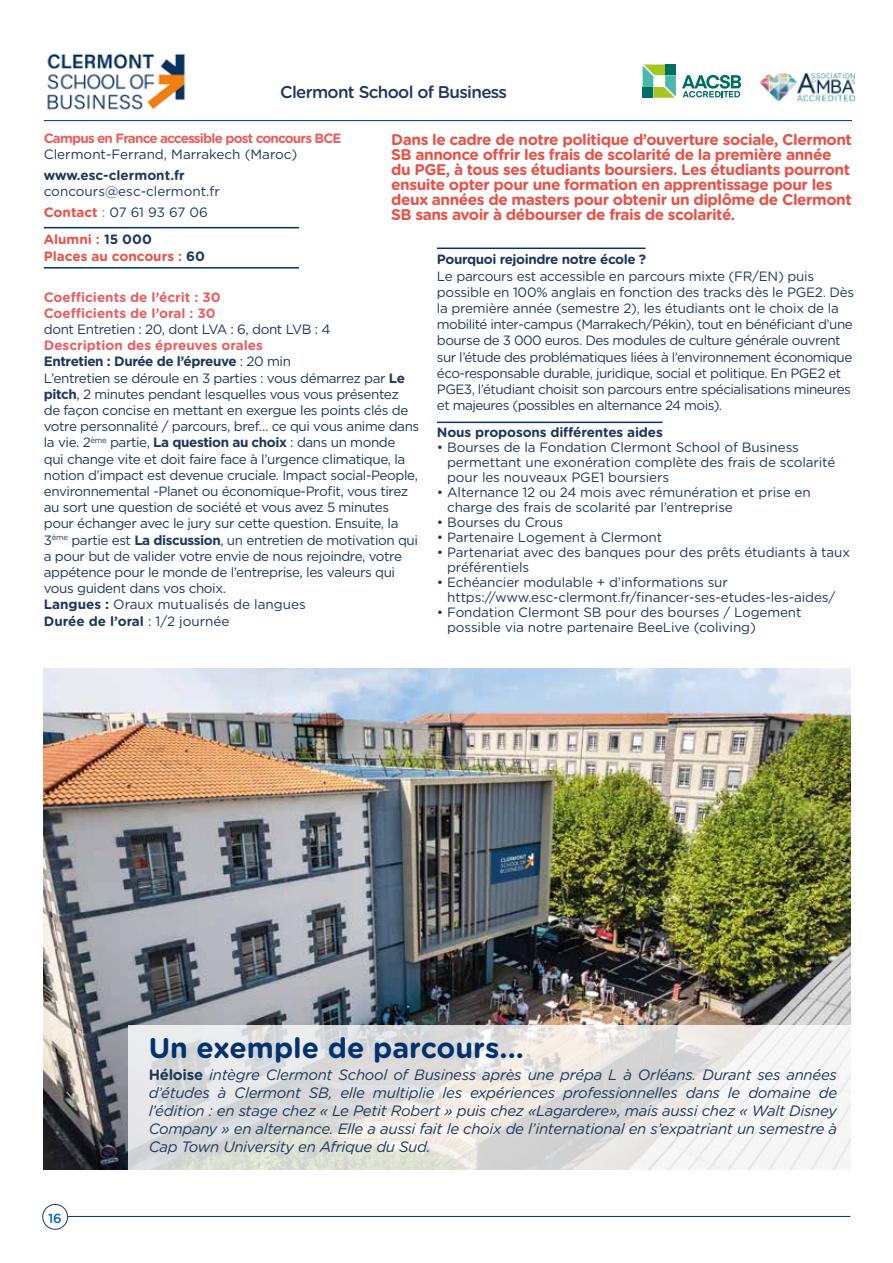
<style>
.page{position:relative;width:893px;height:1263px;background:#fff}
.page>*{position:absolute;margin:0;border:0;box-sizing:border-box;transform-origin:0 0}
.t1{font:700 28.5px "Gotham Rounded";color:#03336f}
.t2{font:500 16.95px "Gotham Rounded";letter-spacing:-.04em;color:#1d385b}
.t3{font:700 15.45px/15px "Gotham Rounded";letter-spacing:-.03em;color:#ea5045}
.t4{font:italic 15px/18px "Gotham Rounded";letter-spacing:-.02em;color:#1d385b;text-align:justify}
.t5{font:13.5px/16.2px "Gotham";letter-spacing:-.03em;color:#1d385b}
.t6{font:13.5px/15px "Gotham Rounded";letter-spacing:-.02em;color:#1d385b}
.t7{font:13.5px/16.2px "Gotham Rounded";letter-spacing:-.04em;color:#1d385b}
.t8{font:13.5px/20.7px "Gotham";color:#1d385b}
.t9{font:700 13.5px/16.2px "Gotham Rounded";color:#eb5d5f}
.t10{font:700 13.5px "Gotham Rounded";letter-spacing:-.01em;color:#1d385b}
.t11{font:700 13.5px "Gotham Rounded";letter-spacing:-.06em;color:#eb5d5f}
.t12{font:700 13.5px/16.2px "Gotham Rounded";color:#ea5045}
.t13{font:700 13.5px "Gotham Rounded";letter-spacing:-.03em;color:#1d385b}
.t14{font:500 13.2px "Gotham Rounded";color:#006ab3}
.s1{font-family:"Gotham Rounded";font-weight:700;color:#ea5045}
.s2{color:#ea5045}
.s3{color:#1d385b}
.s4{font-weight:700}
.s5{font-family:"Gotham";font-weight:400}
.s6{font-weight:700;font-style:normal}
</style>
<div class="page">
<hr style="left:68px;top:1216px;width:782px;height:1px;background:#03336f">
<div style="left:43px;top:1204px;width:25px;height:25px;border:1px solid #1d385b;border-radius:50%"></div>
<hr style="left:437px;top:422px;width:225px;height:1px;background:#03336f">
<hr style="left:437px;top:248px;width:209px;height:1px;background:#03336f">
<img style="left:760px;top:73px;width:94px;height:29px">
<hr style="left:44px;top:120px;width:808px;height:1px;background:#03336f">
<hr style="left:44px;top:227px;width:255px;height:1px;background:#03336f">
<hr style="left:44px;top:267px;width:255px;height:2px;background:#03336f">
<svg style="left:643px;top:64px;width:33px;height:34px"></svg>
<div style="left:643px;top:87px;width:10px;height:11px;background:#006e63"></div>
<svg style="left:682px;top:75px;width:59px;height:22px"></svg>
<img style="left:47px;top:53px;width:138px;height:57px">
<img style="left:44px;top:668px;width:807px;height:502px">
<svg style="left:129px;top:1025px;width:722px;height:145px"></svg>
<p class="t2" style="left:280px;top:80px;width:228px">Clermont School of Business</p>
<p class="t11" style="left:44px;top:128px;width:299px">Campus en France accessible post concours BCE</p>
<p class="t8" style="left:44px;top:144px;width:255px">Clermont-Ferrand, Marrakech (Maroc)</p>
<p class="t10" style="left:44px;top:165px;width:142px">www.esc-clermont.fr</p>
<p class="t8" style="left:44px;top:181px;width:178px">concours@esc-clermont.fr<br><span class="s1">Contact</span> <span class="s2">:</span> 07 61 93 67 06</p>
<p class="t3" style="left:391px;top:131px;width:462px">Dans le cadre de notre politique d’ouverture sociale, Clermont SB annonce offrir les frais de scolarité de la première année du PGE, à tous ses étudiants boursiers. Les étudiants pourront ensuite opter pour une formation en apprentissage pour les deux années de masters pour obtenir un diplôme de Clermont SB sans avoir à débourser de frais de scolarité.</p>
<p class="t13" style="left:437px;top:250px;width:211px">Pourquoi rejoindre notre école ?</p>
<p class="t7" style="left:437px;top:267px;width:419px">Le parcours est accessible en parcours mixte (FR/EN) puis possible en 100% anglais en fonction des tracks dès le PGE2. Dès la première année (semestre 2), les étudiants ont le choix de la mobilité inter-campus (Marrakech/Pékin), tout en bénéficiant d’une bourse de 3 000 euros. Des modules de culture générale ouvrent sur l’étude des problématiques liées à l’environnement économique éco-responsable durable, juridique, social et politique. En PGE2 et PGE3, l’étudiant choisit son parcours entre spécialisations mineures et majeures (possibles en alternance 24 mois).</p>
<p class="t12" style="left:44px;top:231px;width:163px">Alumni : <span class="s3">15 000<br></span>Places au concours : <span class="s3">60</span></p>
<p class="t9" style="left:44px;top:288px;width:178px">Coefficients de l’écrit : 30<br>Coefficients de l’oral : 30</p>
<p class="t5" style="left:44px;top:321px;width:288px">dont Entretien : 20, dont LVA : 6, dont LVB : 4</p>
<p class="t9" style="left:44px;top:337px;width:221px">Description des épreuves orales</p>
<p class="t5" style="left:44px;top:353px;width:377px"><span class="s4">Entretien : Durée de l’épreuve</span> : 20 min<br>L’entretien se déroule en 3 parties : vous démarrez par <span class="s4">Le pitch</span>, 2 minutes pendant lesquelles vous vous présentez<br>de façon concise en mettant en exergue les points clés de votre personnalité / parcours, bref… ce qui vous anime dans la vie. 2<sup>ème</sup> partie, <span class="s4">La question au choix</span> : dans un monde<br>qui change vite et doit faire face à l’urgence climatique, la notion d’impact est devenue cruciale. Impact social-People, environnemental -Planet ou économique-Profit, vous tirez au sort une question de société et vous avez 5 minutes pour échanger avec le jury sur cette question. Ensuite, la 3<sup>ème</sup> partie est <span class="s4">La discussion</span>, un entretien de motivation qui a pour but de valider votre envie de nous rejoindre, votre appétence pour le monde de l’entreprise, les valeurs qui vous guident dans vos choix.<br><span class="s4">Langues :</span> Oraux mutualisés de langues</p>
<p class="t10" style="left:44px;top:611px;width:187px">Durée de l’oral <span class="s5">: 1/2 journée</span></p>
<p class="t10" style="left:437px;top:423px;width:227px">Nous proposons différentes aides</p>
<p class="t6" style="left:447px;top:439px;width:390px;text-indent:-10px">• Bourses de la Fondation Clermont School of Business permettant une exonération complète des frais de scolarité pour les nouveaux PGE1 boursiers</p>
<p class="t6" style="left:447px;top:484px;width:365px;text-indent:-10px">• Alternance 12 ou 24 mois avec rémunération et prise en charge des frais de scolarité par l’entreprise</p>
<p class="t6" style="left:437px;top:514px;width:128px">• Bourses du Crous</p>
<p class="t6" style="left:437px;top:529px;width:227px">• Partenaire Logement à Clermont</p>
<p class="t6" style="left:447px;top:544px;width:404px;text-indent:-10px">• Partenariat avec des banques pour des prêts étudiants à taux préférentiels</p>
<p class="t6" style="left:447px;top:574px;width:390px;text-indent:-10px">• Echéancier modulable + d’informations sur https://www.esc-clermont.fr/financer-ses-etudes-les-aides/</p>
<p class="t6" style="left:447px;top:604px;width:356px;text-indent:-10px">• Fondation Clermont SB pour des bourses / Logement possible via notre partenaire BeeLive (coliving)</p>
<h1 class="t1" style="left:149px;top:1027px;width:377px">Un exemple de parcours...</h1>
<p class="t14" style="left:48px;top:1209px;width:15px">16</p>
<p class="t4" style="left:149px;top:1065px;width:690px"><span class="s6">Héloise</span> intègre Clermont School of Business après une prépa L à Orléans. Durant ses années d’études à Clermont SB, elle multiplie les expériences professionnelles dans le domaine de l’édition : en stage chez « Le Petit Robert » puis chez «Lagardere», mais aussi chez « Walt Disney Company » en alternance. Elle a aussi fait le choix de l’international en s’expatriant un semestre à Cap Town University en Afrique du Sud.</p>
</div>
